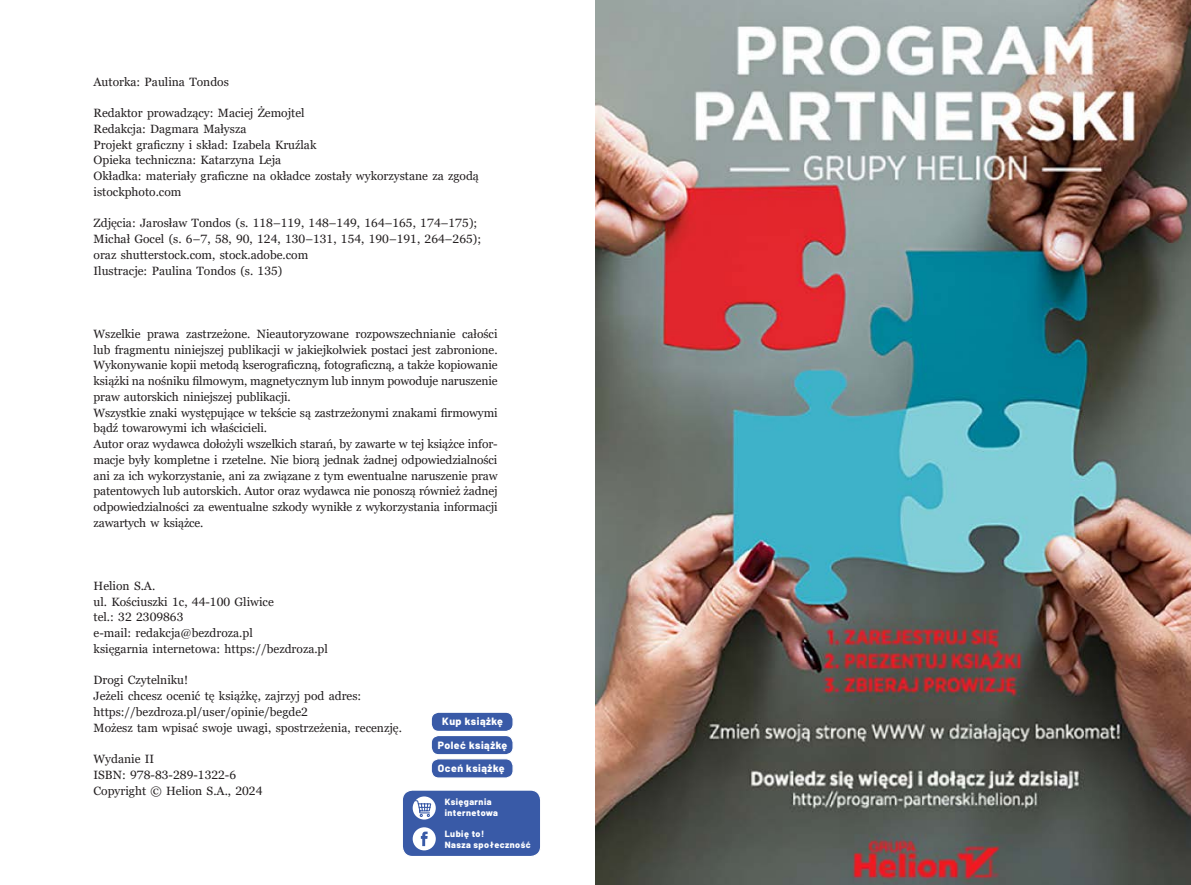
<style>
.page{position:relative;width:1191px;height:885px;background:#fff}
.page>*{position:absolute;margin:0;border:0;box-sizing:border-box;transform-origin:0 0}
.t1{font:12px/15.8px "Georgia";letter-spacing:-.005em;color:#231f20}
.t2{font:800 10.5px "Barlow";letter-spacing:.05em;color:#fff}
.t3{font:800 9px/10.5px "Barlow";letter-spacing:.05em;color:#fff}
</style>
<div class="page">
<img style="left:595px;top:0;width:596px;height:884px">
<div style="left:431px;top:735px;width:82px;height:19px;background:#395aa7;border-radius:7px"></div>
<div style="left:431px;top:734px;width:83px;height:21px;border:1px solid #fff;border-radius:7px"></div>
<div style="left:431px;top:758px;width:82px;height:20px;background:#395aa7;border-radius:7px"></div>
<div style="left:431px;top:758px;width:83px;height:20px;border:1px solid #fff;border-radius:7px"></div>
<div style="left:431px;top:712px;width:82px;height:19px;background:#395aa7;border-radius:7px"></div>
<div style="left:431px;top:711px;width:83px;height:21px;border:1px solid #fff;border-radius:7px"></div>
<div style="left:402px;top:790px;width:138px;height:66px;background:#395aa7;border-radius:10px"></div>
<div style="left:402px;top:789px;width:139px;height:68px;border:1px solid #fff;border-radius:10px"></div>
<div style="left:413px;top:827px;width:23px;height:23px;background:#fff;border-radius:50%"></div>
<svg style="left:421px;top:831px;width:6px;height:15px"></svg>
<svg style="left:413px;top:796px;width:23px;height:23px"></svg>
<svg style="left:414px;top:799px;width:18px;height:21px"></svg>
<p class="t1" style="left:94px;top:74px;width:137px">Autorka: Paulina Tondos</p>
<p class="t1" style="left:94px;top:105px;width:387px">Redaktor prowadzący: Maciej Żemojtel<br>Redakcja: Dagmara Małysza<br>Projekt graficzny i skład: Izabela Kruźlak<br>Opieka techniczna: Katarzyna Leja<br>Okładka: materiały graficzne na okładce zostały wykorzystane za zgodą istockphoto.com</p>
<p class="t1" style="left:94px;top:216px;width:389px">Zdjęcia: Jarosław Tondos (s. 118–119, 148–149, 164–165, 174–175); Michał Gocel (s. 6–7, 58, 90, 124, 130–131, 154, 190–191, 264–265); oraz shutterstock.com, stock.adobe.com<br>Ilustracje: Paulina Tondos (s. 135)</p>
<p class="t1" style="left:94px;top:326px;width:405px">Wszelkie prawa zastrzeżone. Nieautoryzowane rozpowszechnianie całości lub fragmentu niniejszej publikacji w jakiejkolwiek postaci jest zabronione.<br>Wykonywanie kopii metodą kserograficzną, fotograficzną, a także kopiowanie książki na nośniku filmowym, magnetycznym lub innym powoduje naruszenie praw autorskich niniejszej publikacji.<br>Wszystkie znaki występujące w tekście są zastrzeżonymi znakami firmowymi bądź towarowymi ich właścicieli.<br>Autor oraz wydawca dołożyli wszelkich starań, by zawarte w tej książce infor&shy;macje były kompletne i rzetelne. Nie biorą jednak żadnej odpowiedzialności ani za ich wykorzystanie, ani za związane z tym ewentualne naruszenie praw patentowych lub autorskich. Autor oraz wydawca nie ponoszą również żadnej odpowiedzialności za ewentualne szkody wynikłe z wykorzystania informacji zawartych w książce.</p>
<p class="t1" style="left:94px;top:578px;width:236px">Helion S.A.<br>ul. Kościuszki 1c, 44-100 Gliwice<br>tel.: 32 2309863<br>e-mail: redakcja@bezdroza.pl<br>księgarnia internetowa: https://bezdroza.pl</p>
<p class="t1" style="left:94px;top:672px;width:310px">Drogi Czytelniku!<br>Jeżeli chcesz ocenić tę książkę, zajrzyj pod adres: https://bezdroza.pl/user/opinie/begde2<br>Możesz tam wpisać swoje uwagi, spostrzeżenia, recenzję.</p>
<p class="t1" style="left:94px;top:751px;width:170px">Wydanie II<br>ISBN: 978-83-289-1322-6<br>Copyright © Helion S.A., 2024</p>
<p class="t2" style="left:442px;top:713px;width:62px">Kup książkę</p>
<p class="t2" style="left:438px;top:737px;width:71px">Poleć książkę</p>
<p class="t2" style="left:438px;top:760px;width:68px">Oceń książkę</p>
<p class="t3" style="left:445px;top:796px;width:55px">Księgarnia internetowa</p>
<p class="t3" style="left:445px;top:827px;width:87px">Lubię to!<br>Nasza społeczność</p>
</div>
